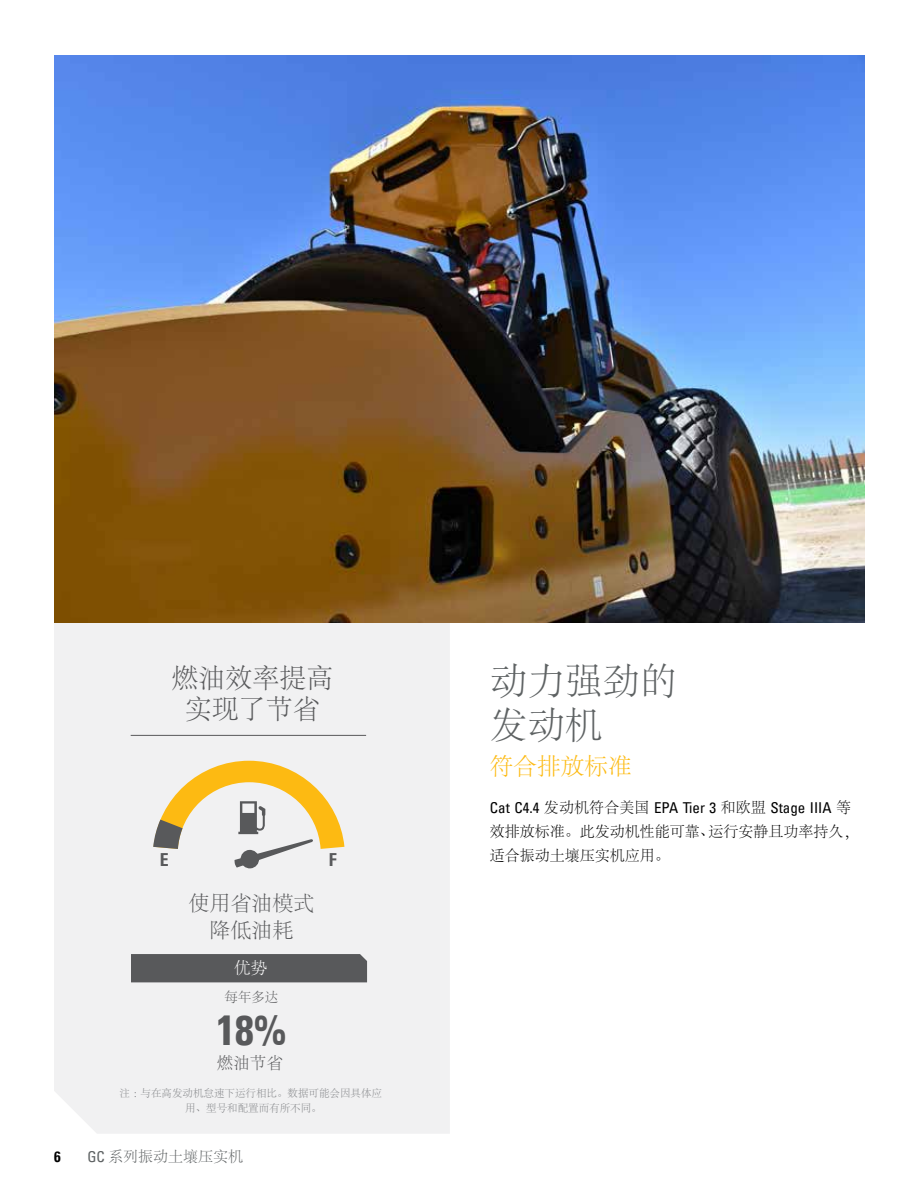
<style>
.page{position:relative;width:918px;height:1188px;background:#fff}
.page>*{position:absolute;margin:0;border:0;box-sizing:border-box;transform-origin:0 0}
.t1{font:700 condensed 42px "Univers LT";color:#58595b}
.t2{font:300 37.5px/43.5px "Adobe Song Std";color:#5e6263}
.t3{font:300 27px/31.5px "Adobe Song Std";color:#58595b;text-align:center}
.t4{font:300 23.7px "Adobe Song Std";color:#fdba12}
.t5{font:300 21px/27px "Adobe Song Std";color:#58595b;text-align:center}
.t6{font:700 condensed 17.85px "Univers";color:#58595b}
.t7{font:300 16.5px "Adobe Song Std";color:#58595b}
.t8{font:300 16.5px "Adobe Song Std";color:#fff}
.t9{font:300 15px/24px "Adobe Song Std";color:#000}
.t10{font:condensed 15px "Univers LT";color:#000}
.t11{font:300 15px "Adobe Song Std";color:#5e6263}
.t12{font:700 condensed 15px "Univers LT";color:#000}
.t13{font:300 13.5px "Adobe Song Std";color:#58595b}
.t14{font:300 10.5px/15px "Adobe Song Std";color:#808285;text-align:center}
.s1{font-family:"Univers LT";font-weight:400;font-stretch:condensed}
.s2{font-family:"Adobe Song Std";font-weight:300;font-stretch:normal}
</style>
<div class="page">
<div style="left:54px;top:516px;width:396px;height:618px;background:#f1f1f2"></div>
<svg style="left:153px;top:761px;width:191px;height:107px"></svg>
<div style="left:131px;top:954px;width:236px;height:28px;background:#58595b"></div>
<img style="left:55px;top:56px;width:809px;height:566px">
<hr style="left:131px;top:735px;width:235px;height:1px;background:#58595b">
<h3 class="t3" style="left:171px;top:663px;width:163px">燃油效率提高实现了节省</h3>
<h3 class="t6" style="left:160px;top:849px;width:10px">E</h3>
<h3 class="t6" style="left:329px;top:849px;width:9px">F</h3>
<h3 class="t5" style="left:189px;top:891px;width:127px">使用省油模式降低油耗</h3>
<h3 class="t8" style="left:234px;top:959px;width:34px">优势</h3>
<p class="t13" style="left:224px;top:990px;width:55px">每年多达</p>
<h1 class="t1" style="left:216px;top:1004px;width:71px">18%</h1>
<h3 class="t7" style="left:217px;top:1055px;width:67px">燃油节省</h3>
<p class="t14" style="left:120px;top:1086px;width:264px">注：与在高发动机怠速下运行相比。数据可能会因具体应用、型号和配置而有所不同。</p>
<h3 class="t12" style="left:54px;top:1147px;width:8px">6</h3>
<h3 class="t11" style="left:87px;top:1148px;width:157px"><span class="s1">GC</span> 系列振动土壤压实机</h3>
<h2 class="t2" style="left:490px;top:661px;width:189px">动力强劲的发动机</h2>
<h3 class="t4" style="left:490px;top:753px;width:144px">符合排放标准</h3>
<h3 class="t10" style="left:490px;top:798px;width:363px">Cat C4.4 <span class="s2">发动机符合美国</span> EPA Tier 3 <span class="s2">和欧盟</span> Stage IIIA <span class="s2">等</span></h3>
<h3 class="t9" style="left:490px;top:820px;width:370px">效排放标准。此发动机性能可靠、运行安静且功率持久，适合振动土壤压实机应用。</h3>
</div>
